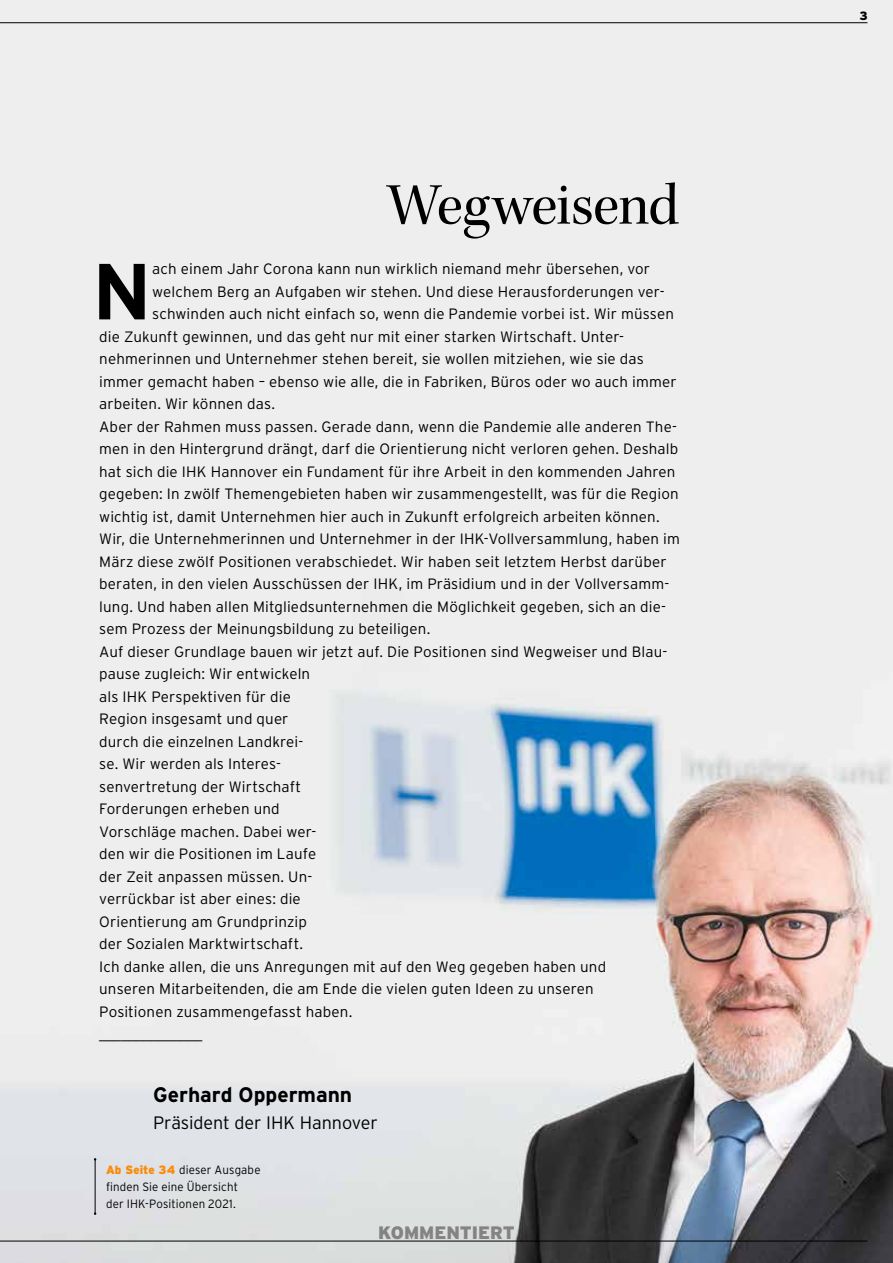
<style>
.page{position:relative;width:893px;height:1263px;background:#fff}
.page>*{position:absolute;margin:0;border:0;box-sizing:border-box;transform-origin:0 0}
.t1{font:700 79.35px "Interstate";color:#000}
.t2{font:60px "Kepler Std Subh";letter-spacing:-.01em;color:#000}
.t3{font:700 21px "Interstate";color:#000}
.t4{font:300 18px "Interstate";letter-spacing:-.005em;color:#000}
.t5{font:900 18px "Interstate";color:#858382}
.t6{font:300 15px "Interstate";letter-spacing:.01em;color:#000}
.t7{font:300 12px/16.8px "Interstate";letter-spacing:.015em;color:#000;scale:.96 1}
.t8{font:900 12px "Interstate";color:#000}
.s1{font-weight:900;color:#fb8a04}
</style>
<div class="page">
<img style="left:0;top:0;width:893px;height:1263px">
<hr style="left:95px;top:1159px;width:1px;height:55px;background:#000">
<hr style="left:0;top:1241px;width:867px;height:1px;background:#000">
<hr style="left:0;top:22px;width:867px;height:1px;background:#000">
<h2 class="t2" style="left:387px;top:171px;width:294px">Wegweisend</h2>
<h1 class="t1" style="left:92px;top:243px;width:61px">N</h1>
<p class="t6" style="left:152px;top:260px;width:499px">ach einem Jahr Corona kann nun wirklich niemand mehr übersehen, vor</p>
<p class="t6" style="left:152px;top:282px;width:514px">welchem Berg an Aufgaben wir stehen. Und diese Herausforderungen ver-</p>
<p class="t6" style="left:152px;top:305px;width:523px">schwinden auch nicht einfach so, wenn die Pandemie vorbei ist. Wir müssen</p>
<p class="t6" style="left:99px;top:327px;width:526px">die Zukunft gewinnen, und das geht nur mit einer starken Wirtschaft. Unter-</p>
<p class="t6" style="left:99px;top:350px;width:546px">nehmerinnen und Unternehmer stehen bereit, sie wollen mitziehen, wie sie das</p>
<p class="t6" style="left:99px;top:372px;width:579px">immer gemacht haben – ebenso wie alle, die in Fabriken, Büros oder wo auch immer</p>
<p class="t6" style="left:99px;top:395px;width:177px">arbeiten. Wir können das.</p>
<p class="t6" style="left:99px;top:417px;width:579px">Aber der Rahmen muss passen. Gerade dann, wenn die Pandemie alle anderen The-</p>
<p class="t6" style="left:99px;top:440px;width:580px">men in den Hintergrund drängt, darf die Orientierung nicht verloren gehen. Deshalb</p>
<p class="t6" style="left:99px;top:462px;width:578px">hat sich die IHK Hannover ein Fundament für ihre Arbeit in den kommenden Jahren</p>
<p class="t6" style="left:99px;top:485px;width:581px">gegeben: In zwölf Themengebieten haben wir zusammengestellt, was für die Region</p>
<p class="t6" style="left:99px;top:507px;width:562px">wichtig ist, damit Unternehmen hier auch in Zukunft erfolgreich arbeiten können.</p>
<p class="t6" style="left:99px;top:530px;width:582px">Wir, die Unternehmerinnen und Unternehmer in der IHK-Vollversammlung, haben im</p>
<p class="t6" style="left:99px;top:552px;width:569px">März diese zwölf Positionen verabschiedet. Wir haben seit letztem Herbst darüber</p>
<p class="t6" style="left:99px;top:575px;width:572px">beraten, in den vielen Ausschüssen der IHK, im Präsidium und in der Vollversamm-</p>
<p class="t6" style="left:99px;top:597px;width:568px">lung. Und haben allen Mitgliedsunternehmen die Möglichkeit gegeben, sich an die-</p>
<p class="t6" style="left:99px;top:620px;width:333px">sem Prozess der Meinungsbildung zu beteiligen.</p>
<p class="t6" style="left:99px;top:642px;width:570px">Auf dieser Grundlage bauen wir jetzt auf. Die Positionen sind Wegweiser und Blau-</p>
<p class="t6" style="left:99px;top:665px;width:212px">pause zugleich: Wir entwickeln</p>
<p class="t6" style="left:99px;top:687px;width:193px">als IHK Perspektiven für die</p>
<p class="t6" style="left:99px;top:710px;width:191px">Region insgesamt und quer</p>
<p class="t6" style="left:99px;top:732px;width:206px">durch die einzelnen Landkrei-</p>
<p class="t6" style="left:99px;top:755px;width:183px">se. Wir werden als Interes-</p>
<p class="t6" style="left:99px;top:777px;width:203px">senvertretung der Wirtschaft</p>
<p class="t6" style="left:99px;top:800px;width:182px">Forderungen erheben und</p>
<p class="t6" style="left:99px;top:822px;width:219px">Vorschläge machen. Dabei wer-</p>
<p class="t6" style="left:99px;top:845px;width:218px">den wir die Positionen im Laufe</p>
<p class="t6" style="left:99px;top:867px;width:215px">der Zeit anpassen müssen. Un-</p>
<p class="t6" style="left:99px;top:890px;width:203px">verrückbar ist aber eines: die</p>
<p class="t6" style="left:99px;top:912px;width:209px">Orientierung am Grundprinzip</p>
<p class="t6" style="left:99px;top:935px;width:205px">der Sozialen Marktwirtschaft.</p>
<p class="t6" style="left:99px;top:957px;width:508px">Ich danke allen, die uns Anregungen mit auf den Weg gegeben haben und</p>
<p class="t6" style="left:99px;top:980px;width:496px">unseren Mitarbeitenden, die am Ende die vielen guten Ideen zu unseren</p>
<p class="t6" style="left:99px;top:1002px;width:255px">Positionen zusammengefasst haben.</p>
<p class="t6" style="left:99px;top:1025px;width:105px">______________</p>
<h3 class="t3" style="left:153px;top:1082px;width:200px">Gerhard Oppermann</h3>
<p class="t4" style="left:153px;top:1112px;width:226px">Präsident der IHK Hannover</p>
<p class="t7" style="left:106px;top:1161px;width:162px"><span class="s1">AB SEITE 34</span> dieser Ausgabe finden Sie eine Übersicht<br>der IHK-Positionen 2021.</p>
<p class="t5" style="left:378px;top:1221px;width:138px">KOMMENTIERT</p>
<p class="t8" style="left:859px;top:9px;width:10px">3</p>
</div>
